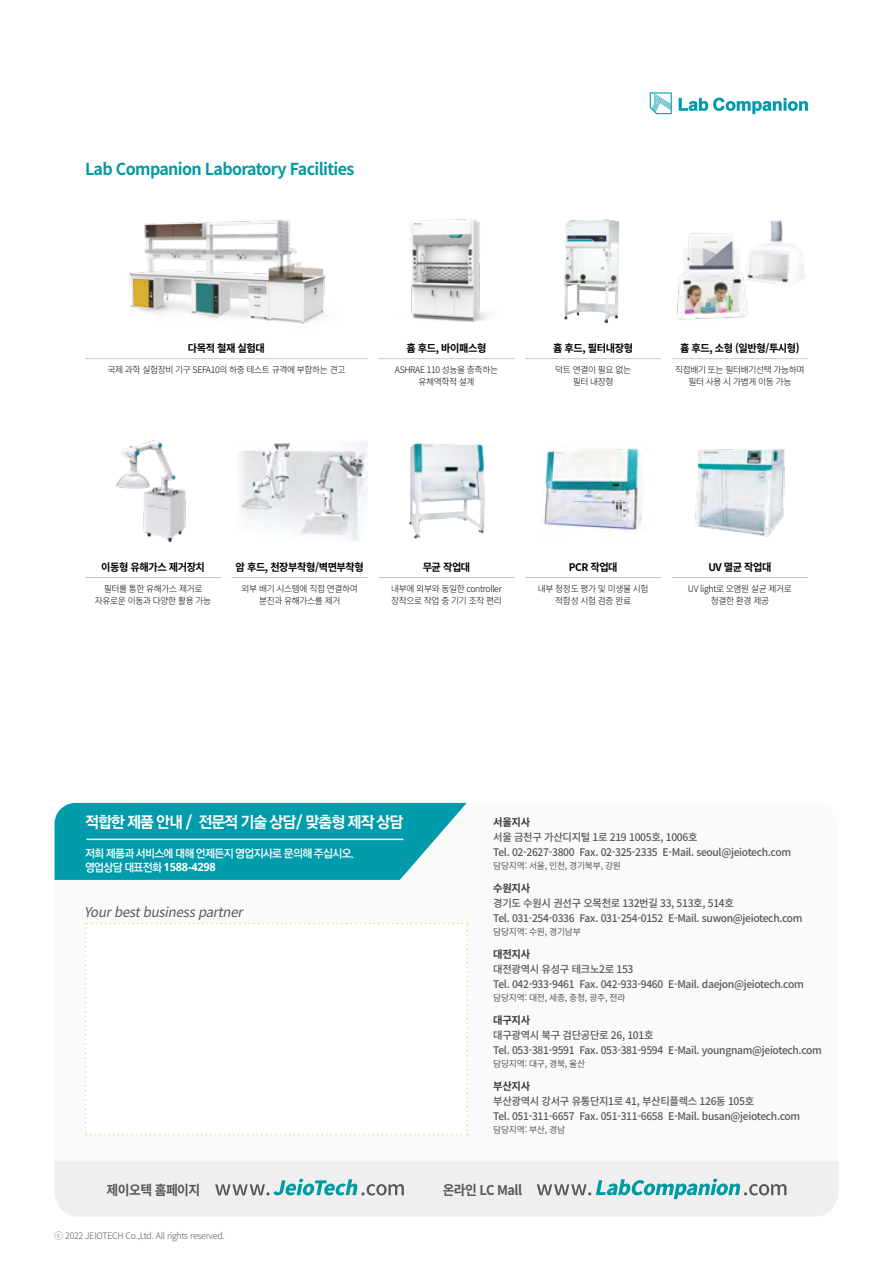
<style>
.page{position:relative;width:893px;height:1263px;background:#fff}
.page>*{position:absolute;margin:0;border:0;box-sizing:border-box;transform-origin:0 0}
.t1{font:700 16.5px "Noto Sans CJ Kkr";letter-spacing:-.04em;color:#009ba2}
.t2{font:15.75px "Rix Go EB";letter-spacing:-.06em;color:#fff}
.t3{font:italic 13.5px "Noto Sans CJ Kkr";color:#595757}
.t4{font:700 13.5px "Noto Sans CJ Kkr";letter-spacing:-.04em;color:#595757;scale:.95 1}
.t5{font:11.25px "Rix Go B";letter-spacing:-.06em;color:#fff}
.t6{font:700 11.25px "Noto Sans";letter-spacing:-.02em;color:#fff}
.t7{font:500 10.5px/15px "Noto Sans CJ Kkr";letter-spacing:-.03em;color:#595757}
.t8{font:700 10.5px "Noto Sans CJ Kkr";letter-spacing:-.04em;color:#000}
.t9{font:700 10.5px "Noto Sans CJ Kkr";letter-spacing:-.03em;color:#3e3a39}
.t10{font:300 9px/12px "Noto Sans CJ Kkr";letter-spacing:-.04em;color:#000;text-align:center}
.t11{font:9px "Noto Sans CJ Kkr";letter-spacing:-.03em;color:#595757}
.t12{font:300 9px "Noto Sans CJ Kkr";letter-spacing:-.03em;color:#595757}
.s1{font-family:"Rix Go B";font-weight:400}
</style>
<div class="page">
<hr style="left:378px;top:358px;width:136px;height:1px;background:#c9caca">
<hr style="left:525px;top:358px;width:136px;height:1px;background:#c9caca">
<hr style="left:672px;top:358px;width:136px;height:1px;background:#c9caca">
<hr style="left:85px;top:358px;width:136px;height:1px;background:#c9caca">
<hr style="left:232px;top:358px;width:136px;height:1px;background:#c9caca">
<hr style="left:378px;top:577px;width:136px;height:1px;background:#c9caca">
<hr style="left:525px;top:577px;width:136px;height:1px;background:#c9caca">
<hr style="left:672px;top:577px;width:136px;height:1px;background:#c9caca">
<hr style="left:85px;top:577px;width:136px;height:1px;background:#c9caca">
<hr style="left:232px;top:577px;width:136px;height:1px;background:#c9caca">
<img style="left:129px;top:219px;width:197px;height:105px">
<img style="left:409px;top:443px;width:76px;height:96px">
<img style="left:543px;top:448px;width:106px;height:83px">
<img style="left:695px;top:449px;width:90px;height:88px">
<img style="left:563px;top:219px;width:56px;height:104px">
<img style="left:410px;top:219px;width:79px;height:103px">
<img style="left:759px;top:220px;width:46px;height:65px">
<img style="left:116px;top:440px;width:70px;height:103px">
<img style="left:240px;top:442px;width:128px;height:99px">
<img style="left:677px;top:233px;width:82px;height:87px">
<svg style="left:55px;top:803px;width:412px;height:77px;background:#17a4b2"></svg>
<hr style="left:87px;top:839px;width:316px;height:1px;background:#fff">
<svg style="left:85px;top:923px;width:383px;height:212px"></svg>
<svg style="left:55px;top:1161px;width:783px;height:55px"></svg>
<svg style="left:650px;top:92px;width:22px;height:22px"></svg>
<svg style="left:679px;top:98px;width:129px;height:16px"></svg>
<h1 class="t1" style="left:85px;top:160px;width:271px">Lab Companion Laboratory Facilities</h1>
<p class="t8" style="left:188px;top:342px;width:78px">다목적 철재 실험대</p>
<p class="t8" style="left:406px;top:342px;width:81px">흄 후드, 바이패스형</p>
<p class="t8" style="left:553px;top:342px;width:81px">흄 후드, 필터내장형</p>
<p class="t8" style="left:680px;top:342px;width:121px">흄 후드, 소형 (일반형/투시형)</p>
<p class="t10" style="left:107px;top:364px;width:239px">국제 과학 실험장비 기구 SEFA10의 하중 테스트 규격에 부합하는 견고</p>
<p class="t10" style="left:395px;top:364px;width:105px">ASHRAE 110 성능을 충족하는 유체역학적 설계</p>
<p class="t10" style="left:555px;top:364px;width:77px">덕트 연결이 필요 없는 필터 내장형</p>
<p class="t10" style="left:675px;top:364px;width:131px">직접배기 또는 필터배기선택 가능하며 필터 사용 시 가볍게 이동 가능</p>
<p class="t8" style="left:101px;top:561px;width:105px">이동형 유해가스 제거장치</p>
<p class="t8" style="left:236px;top:561px;width:130px">암 후드, 천장부착형/벽면부착형</p>
<p class="t8" style="left:423px;top:561px;width:49px">무균 작업대</p>
<p class="t8" style="left:569px;top:561px;width:50px">PCR 작업대</p>
<p class="t8" style="left:708px;top:561px;width:65px">UV 멸균 작업대</p>
<p class="t10" style="left:95px;top:583px;width:118px">필터를 통한 유해가스 제거로 자유로운 이동과 다양한 활용 가능</p>
<p class="t10" style="left:242px;top:583px;width:118px">외부 배기 시스템에 직접 연결하여 분진과 유해가스를 제거</p>
<p class="t10" style="left:391px;top:583px;width:112px;text-align:left">내부에 외부와 동일한 controller 장착으로 작업 중 기기 조작 편리</p>
<p class="t10" style="left:538px;top:583px;width:112px">내부 청정도 평가 및 미생물 시험 적합성 시험 검증 완료</p>
<p class="t10" style="left:688px;top:583px;width:105px">UV light로 오염원 살균 제거로 청결한 환경 제공</p>
<h2 class="t2" style="left:85px;top:812px;width:320px">적합한 제품 안내 / 전문적 기술 상담/ 맞춤형 제작 상담</h2>
<p class="t5" style="left:85px;top:846px;width:270px">저희 제품과 서비스에 대해 언제든지 영업지사로 문의해 주십시오.</p>
<p class="t6" style="left:85px;top:859px;width:132px"><span class="s1">영업상담 대표전화</span> 1588-4298</p>
<p class="t3" style="left:84px;top:904px;width:167px">Yourbestbusinesspartner</p>
<p class="t9" style="left:493px;top:816px;width:38px">서울지사</p>
<p class="t7" style="left:493px;top:829px;width:299px">서울 금천구 가산디지털 1로 219 1005호, 1006호<br>Tel. 02-2627-3800 Fax. 02-325-2335 E-Mail. seoul@jeiotech.com</p>
<p class="t11" style="left:493px;top:861px;width:129px">담당지역: 서울, 인천, 경기북부, 강원</p>
<p class="t9" style="left:493px;top:882px;width:38px">수원지사</p>
<p class="t7" style="left:493px;top:895px;width:311px">경기도 수원시 권선구 오목천로 132번길 33, 513호, 514호<br>Tel. 031-254-0336 Fax. 031-254-0152 E-Mail. suwon@jeiotech.com</p>
<p class="t11" style="left:493px;top:927px;width:89px">담당지역: 수원, 경기남부</p>
<p class="t9" style="left:493px;top:948px;width:38px">대전지사</p>
<p class="t7" style="left:493px;top:961px;width:312px">대전광역시 유성구 테크노2로 153<br>Tel. 042-933-9461 Fax. 042-933-9460 E-Mail. daejon@jeiotech.com</p>
<p class="t11" style="left:493px;top:993px;width:134px">담당지역: 대전, 세종, 충청, 광주, 전라</p>
<p class="t9" style="left:493px;top:1014px;width:38px">대구지사</p>
<p class="t7" style="left:493px;top:1027px;width:330px">대구광역시 북구 검단공단로 26, 101호<br>Tel. 053-381-9591 Fax. 053-381-9594 E-Mail. youngnam@jeiotech.com</p>
<p class="t11" style="left:493px;top:1059px;width:93px">담당지역: 대구, 경북, 울산</p>
<p class="t9" style="left:493px;top:1080px;width:38px">부산지사</p>
<p class="t7" style="left:493px;top:1093px;width:308px">부산광역시 강서구 유통단지1로 41, 부산티플렉스 126동 105호<br>Tel. 051-311-6657 Fax. 051-311-6658 E-Mail. busan@jeiotech.com</p>
<p class="t11" style="left:493px;top:1125px;width:73px">담당지역: 부산, 경남</p>
<p class="t4" style="left:106px;top:1182px;width:100px">제이오텍 홈페이지</p>
<p class="t4" style="left:443px;top:1182px;width:85px">온라인 LC Mall</p>
<p class="t12" style="left:55px;top:1230px;width:172px">ⓒ 2022 JEIOTECH Co.,Ltd. All rights reserved.</p>
</div>
